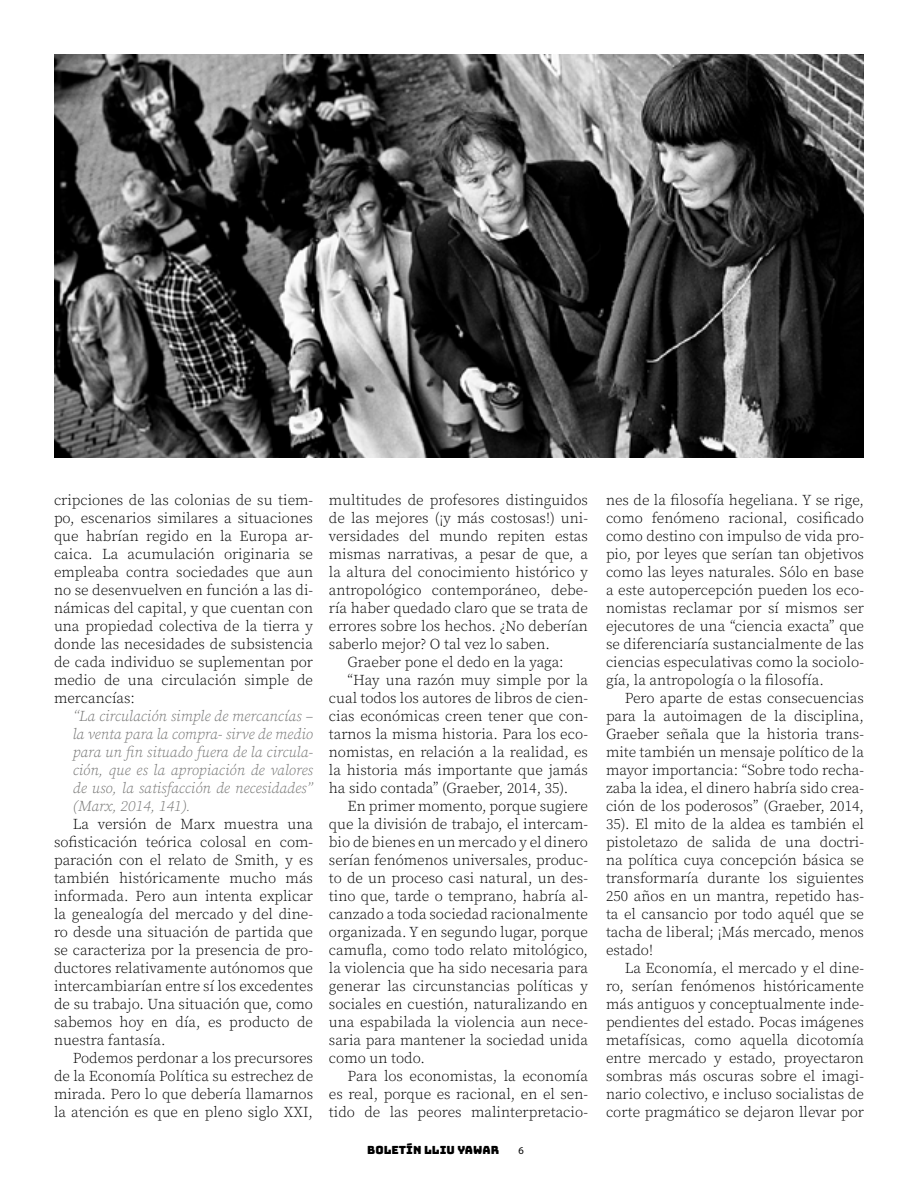
<style>
.page{position:relative;width:918px;height:1188px;background:#fff}
.page>*{position:absolute;margin:0;border:0;box-sizing:border-box;transform-origin:0 0}
.t1{font:300 15px/18px "Source Serif Pro";color:#000;text-align:justify}
.t2{font:italic 300 15px/18px "Source Serif Pro";color:#70706f;text-align:justify}
.t3{font:11.25px "Bungee";color:#000}
.t4{font:10.5px "Myriad Pro";color:#000}
</style>
<div class="page">
<img style="left:54px;top:54px;width:810px;height:403px">
<p class="t1" style="left:54px;top:491px;width:261px">cripciones de las colonias de su tiem&shy;po, escenarios similares a situaciones que habrían regido en la Europa ar&shy;caica. La acumulación originaria se empleaba contra sociedades que aun no se desenvuelven en función a las di&shy;námicas del capital, y que cuentan con una propiedad colectiva de la tierra y donde las necesidades de subsistencia de cada individuo se suplementan por medio de una circulación simple de mercancías:</p>
<p class="t2" style="left:73px;top:707px;width:242px">“La circulación simple de mercancías – la venta para la compra- sirve de medio para un fin situado fuera de la circula&shy;ción, que es la apropiación de valores de uso, la satisfacción de necesidades” (Marx, 2014, 141).</p>
<p class="t1" style="left:54px;top:815px;width:261px;text-indent:19px">La versión de Marx muestra una sofisticación teórica colosal en com&shy;paración con el relato de Smith, y es también históricamente mucho más informada. Pero aun intenta explicar la genealogía del mercado y del dine&shy;ro desde una situación de partida que se caracteriza por la presencia de pro&shy;ductores relativamente autónomos que intercambiarían entre sí los excedentes de su trabajo. Una situación que, como sabemos hoy en día, es producto de nuestra fantasía.</p>
<p class="t1" style="left:54px;top:1049px;width:261px;text-indent:19px">Podemos perdonar a los precursores de la Economía Política su estrechez de mirada. Pero lo que debería llamarnos la atención es que en pleno siglo XXI,</p>
<p class="t1" style="left:329px;top:491px;width:261px">multitudes de profesores distinguidos</p>
<p class="t1" style="left:329px;top:509px;width:261px">de las mejores (¡y más costosas!) uni-</p>
<p class="t1" style="left:329px;top:527px;width:261px">versidades del mundo repiten estas</p>
<p class="t1" style="left:329px;top:545px;width:261px">mismas narrativas, a pesar de que, a</p>
<p class="t1" style="left:329px;top:563px;width:261px">la altura del conocimiento histórico y</p>
<p class="t1" style="left:329px;top:581px;width:261px">antropológico contemporáneo, debe-</p>
<p class="t1" style="left:329px;top:599px;width:261px">ría haber quedado claro que se trata de</p>
<p class="t1" style="left:329px;top:617px;width:261px">errores sobre los hechos. ¿No deberían</p>
<p class="t1" style="left:329px;top:635px;width:223px">saberlo mejor? O tal vez lo saben.</p>
<p class="t1" style="left:348px;top:653px;width:218px">Graeber pone el dedo en la yaga:</p>
<p class="t1" style="left:348px;top:671px;width:242px">“Hay una razón muy simple por la</p>
<p class="t1" style="left:329px;top:689px;width:261px">cual todos los autores de libros de cien-</p>
<p class="t1" style="left:329px;top:707px;width:261px">cias económicas creen tener que con-</p>
<p class="t1" style="left:329px;top:725px;width:261px">tarnos la misma historia. Para los eco-</p>
<p class="t1" style="left:329px;top:743px;width:261px">nomistas, en relación a la realidad, es</p>
<p class="t1" style="left:329px;top:761px;width:261px">la historia más importante que jamás</p>
<p class="t1" style="left:329px;top:779px;width:241px">ha sido contada” (Graeber, 2014, 35).</p>
<p class="t1" style="left:348px;top:797px;width:242px">En primer momento, porque sugiere</p>
<p class="t1" style="left:329px;top:815px;width:261px">que la división de trabajo, el intercam-</p>
<p class="t1" style="left:329px;top:833px;width:261px">bio de bienes en un mercado y el dinero</p>
<p class="t1" style="left:329px;top:851px;width:261px">serían fenómenos universales, produc-</p>
<p class="t1" style="left:329px;top:869px;width:261px">to de un proceso casi natural, un des-</p>
<p class="t1" style="left:329px;top:887px;width:261px">tino que, tarde o temprano, habría al-</p>
<p class="t1" style="left:329px;top:905px;width:261px">canzado a toda sociedad racionalmente</p>
<p class="t1" style="left:329px;top:923px;width:261px">organizada. Y en segundo lugar, porque</p>
<p class="t1" style="left:329px;top:941px;width:261px">camufla, como todo relato mitológico,</p>
<p class="t1" style="left:329px;top:959px;width:261px">la violencia que ha sido necesaria para</p>
<p class="t1" style="left:329px;top:977px;width:261px">generar las circunstancias políticas y</p>
<p class="t1" style="left:329px;top:995px;width:261px">sociales en cuestión, naturalizando en</p>
<p class="t1" style="left:329px;top:1013px;width:261px">una espabilada la violencia aun nece-</p>
<p class="t1" style="left:329px;top:1031px;width:261px">saria para mantener la sociedad unida</p>
<p class="t1" style="left:329px;top:1049px;width:97px">como un todo.</p>
<p class="t1" style="left:348px;top:1067px;width:242px">Para los economistas, la economía</p>
<p class="t1" style="left:329px;top:1085px;width:261px">es real, porque es racional, en el sen-</p>
<p class="t1" style="left:329px;top:1103px;width:261px">tido de las peores malinterpretacio-</p>
<p class="t3" style="left:367px;top:1144px;width:133px">BOLETÍN LLIU YAWAR</p>
<p class="t4" style="left:518px;top:1144px;width:7px">6</p>
<p class="t1" style="left:606px;top:491px;width:260px">nes de la filosofía hegeliana. Y se rige, como fenómeno racional, cosificado como destino con impulso de vida pro&shy;pio, por leyes que serían tan objetivos como las leyes naturales. Sólo en base a este autopercepción pueden los eco&shy;nomistas reclamar por sí mismos ser ejecutores de una “ciencia exacta” que se diferenciaría sustancialmente de las ciencias especulativas como la sociolo&shy;gía, la antropología o la filosofía.</p>
<p class="t1" style="left:606px;top:689px;width:260px;text-indent:19px">Pero aparte de estas consecuencias para la autoimagen de la disciplina, Graeber señala que la historia trans&shy;mite también un mensaje político de la mayor importancia: “Sobre todo recha&shy;zaba la idea, el dinero habría sido crea&shy;ción de los poderosos” (Graeber, 2014, 35). El mito de la aldea es también el pistoletazo de salida de una doctri&shy;na política cuya concepción básica se transformaría durante los siguientes 250 años en un mantra, repetido has&shy;ta el cansancio por todo aquél que se tacha de liberal; ¡Más mercado, menos estado!</p>
<p class="t1" style="left:606px;top:959px;width:260px;text-indent:19px">La Economía, el mercado y el dine&shy;ro, serían fenómenos históricamente más antiguos y conceptualmente inde&shy;pendientes del estado. Pocas imágenes metafísicas, como aquella dicotomía entre mercado y estado, proyectaron sombras más oscuras sobre el imagi&shy;nario colectivo, e incluso socialistas de corte pragmático se dejaron llevar por</p>
</div>
